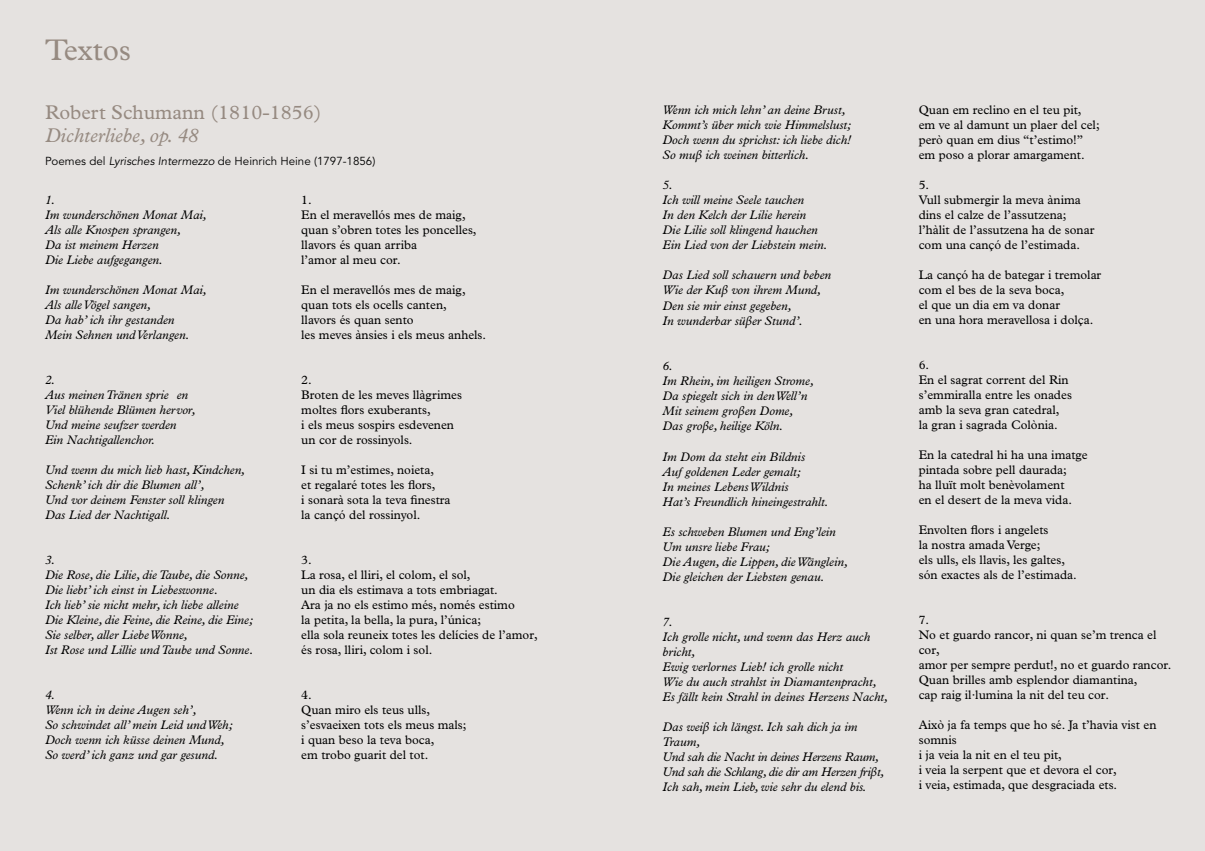
<style>
.page{position:relative;width:1205px;height:851px;background:#fff}
.page>*{position:absolute;margin:0;border:0;box-sizing:border-box;transform-origin:0 0}
.t1{font:30px "Plantin Std";color:#968a81}
.t2{font:20px "Plantin Std";color:#968a81}
.t3{font:italic 20px "Plantin Std";color:#968a81}
.t4{font:12.5px/15px "Plantin Std";color:#000}
.t5{font:italic 12.5px/15px "Plantin Std";color:#000}
.t6{font:italic 12.5px/15.1px "Plantin Std";letter-spacing:-.02em;color:#000}
.t7{font:11.5px "Avenir LT Std";color:#000}
.s1{font-style:italic}
.s2{font-family:"Minion Pro";font-size:12.75px}
</style>
<div class="page">
<div style="left:0;top:0;width:1205px;height:850px;background:#e5e2e0"></div>
<h1 class="t1" style="left:45px;top:33px;width:88px">Textos</h1>
<h2 class="t2" style="left:45px;top:101px;width:278px">Robert Schumann (1810-1856)</h2>
<h2 class="t3" style="left:45px;top:123px;width:155px">Dichterliebe, op. 48</h2>
<p class="t7" style="left:45px;top:154px;width:332px">Poemes del <span class="s1">Lyrisches Intermezzo</span> de Heinrich Heine (1797-1856)</p>
<p class="t5" style="left:45px;top:192px;width:163px">1.<br>Im wunderschönen Monat Mai,<br>Als alle Knospen sprangen,<br>Da ist meinem Herzen<br>Die Liebe aufgegangen.</p>
<p class="t5" style="left:45px;top:282px;width:163px">Im wunderschönen Monat Mai,<br>Als alle Vögel sangen,<br>Da hab’ ich ihr gestanden<br>Mein Sehnen und Verlangen.</p>
<p class="t5" style="left:45px;top:372px;width:152px">2.<br>Aus meinen Tränen sprieβen<br>Viel blühende Blümen hervor,<br>Und meine seufzer werden<br>Ein Nachtigallenchor.</p>
<p class="t5" style="left:45px;top:462px;width:202px">Und wenn du mich lieb hast, Kindchen,<br>Schenk’ ich dir die Blumen all’,<br>Und vor deinem Fenster soll klingen<br>Das Lied der Nachtigall.</p>
<p class="t5" style="left:45px;top:552px;width:210px">3.<br>Die Rose, die Lilie, die Taube, die Sonne, Die liebt’ ich einst in Liebeswonne.<br>Ich lieb’ sie nicht mehr, ich liebe alleine Die Kleine, die Feine, die Reine, die Eine; Sie selber, aller Liebe Wonne,<br>Ist Rose und Lillie und Taube und Sonne.</p>
<p class="t5" style="left:45px;top:687px;width:189px">4.<br>Wenn ich in deine Augen seh’,<br>So schwindet all’ mein Leid und Weh;<br>Doch wenn ich küsse deinen Mund,<br>So werd’ ich ganz und gar gesund.</p>
<p class="t4" style="left:301px;top:192px;width:177px">1.<br>En el meravellós mes de maig, quan s’obren totes les poncelles, llavors és quan arriba<br>l’amor al meu cor.</p>
<p class="t4" style="left:301px;top:282px;width:186px">En el meravellós mes de maig, quan tots els ocells canten,<br>llavors és quan sento<br>les meves ànsies i els meus anhels.</p>
<p class="t4" style="left:301px;top:372px;width:162px">2.<br>Broten de les meves llàgrimes moltes flors exuberants,<br>i els meus sospirs esdevenen un cor de rossinyols.</p>
<p class="t4" style="left:301px;top:462px;width:151px">I si tu m’estimes, noieta,<br>et regalaré totes les flors,<br>i sonarà sota la teva finestra la cançó del rossinyol.</p>
<p class="t4" style="left:301px;top:552px;width:238px">3.<br>La rosa, el lliri, el colom, el sol,<br>un dia els estimava a tots embriagat.<br>Ara ja no els estimo més, només estimo<br>la petita, la bella, la pura, l’única;<br>ella sola reuneix totes les delícies de l’amor, és rosa, lliri, colom i sol.</p>
<p class="t4" style="left:301px;top:687px;width:167px">4.<br>Quan miro els teus ulls, s’esvaeixen tots els meus mals; i quan beso la teva boca,<br>em trobo guarit del tot.</p>
<p class="t5" style="left:662px;top:102px;width:190px">Wenn ich mich lehn’ an deine Brust, Kommt’s über mich wie Himmelslust; Doch wenn du sprichst: ich liebe dich!<br>So mu<span class="s2">β</span> ich weinen bitterlich.</p>
<p class="t5" style="left:662px;top:177px;width:167px">5.<br>Ich will meine Seele tauchen<br>In den Kelch der Lilie herein<br>Die Lilie soll klingend hauchen<br>Ein Lied von der Liebstein mein.</p>
<p class="t5" style="left:662px;top:267px;width:170px">Das Lied soll schauern und beben<br>Wie der Ku<span class="s2">β</span> von ihrem Mund,<br>Den sie mir einst gegeben,<br>In wunderbar sü<span class="s2">β</span>er Stund’.</p>
<p class="t5" style="left:662px;top:358px;width:153px">6.<br>Im Rhein, im heiligen Strome,<br>Da spiegelt sich in den Well’n<br>Mit seinem gro<span class="s2">β</span>en Dome,<br>Das gro<span class="s2">β</span>e, heilige Köln.</p>
<p class="t5" style="left:662px;top:448px;width:168px">Im Dom da steht ein Bildnis<br>Auf goldenen Leder gemalt;<br>In meines Lebens Wildnis<br>Hat’s Freundlich hineingestrahlt.</p>
<p class="t5" style="left:662px;top:523px;width:187px">Es schweben Blumen und Eng’lein<br>Um unsre liebe Frau;<br>Die Augen, die Lippen, die Wänglein,<br>Die gleichen der Liebsten genau.</p>
<p class="t5" style="left:662px;top:613px;width:227px">7.<br>Ich grolle nicht, und wenn das Herz auch bricht,<br>Ewig verlornes Lieb! ich grolle nicht<br>Wie du auch strahlst in Diamantenpracht,<br>Es fällt kein Strahl in deines Herzens Nacht,</p>
<p class="t6" style="left:662px;top:719px;width:223px">Das wei<span class="s2">β</span> ich längst. Ich sah dich ja im Traum,<br>Und sah die Nacht in deines Herzens Raum, Und sah die Schlang, die dir am Herzen fri<span class="s2">β</span>t, Ich sah, mein Lieb, wie sehr du elend bis.</p>
<p class="t4" style="left:919px;top:102px;width:182px">Quan em reclino en el teu pit, em ve al damunt un plaer del cel; però quan em dius “t’estimo!” em poso a plorar amargament.</p>
<p class="t4" style="left:919px;top:177px;width:177px">5.<br>Vull submergir la meva ànima dins el calze de l’assutzena; l’hàlit de l’assutzena ha de sonar com una cançó de l’estimada.</p>
<p class="t4" style="left:919px;top:267px;width:184px">La cançó ha de bategar i tremolar com el bes de la seva boca,<br>el que un dia em va donar<br>en una hora meravellosa i dolça.</p>
<p class="t4" style="left:919px;top:357px;width:155px">6.<br>En el sagrat corrent del Rin s’emmiralla entre les onades amb la seva gran catedral,<br>la gran i sagrada Colònia.</p>
<p class="t4" style="left:919px;top:447px;width:170px">En la catedral hi ha una imatge pintada sobre pell daurada;<br>ha lluït molt benèvolament<br>en el desert de la meva vida.</p>
<p class="t4" style="left:919px;top:522px;width:160px">Envolten flors i angelets<br>la nostra amada Verge;<br>els ulls, els llavis, les galtes, són exactes als de l’estimada.</p>
<p class="t4" style="left:919px;top:612px;width:254px">7.<br>No et guardo rancor, ni quan se’m trenca el cor,<br>amor per sempre perdut!, no et guardo rancor.<br>Quan brilles amb esplendor diamantina,<br>cap raig il·lumina la nit del teu cor.</p>
<p class="t4" style="left:919px;top:717px;width:239px">Això ja fa temps que ho sé. Ja t’havia vist en somnis<br>i ja veia la nit en el teu pit,<br>i veia la serpent que et devora el cor,<br>i veia, estimada, que desgraciada ets.</p>
</div>
